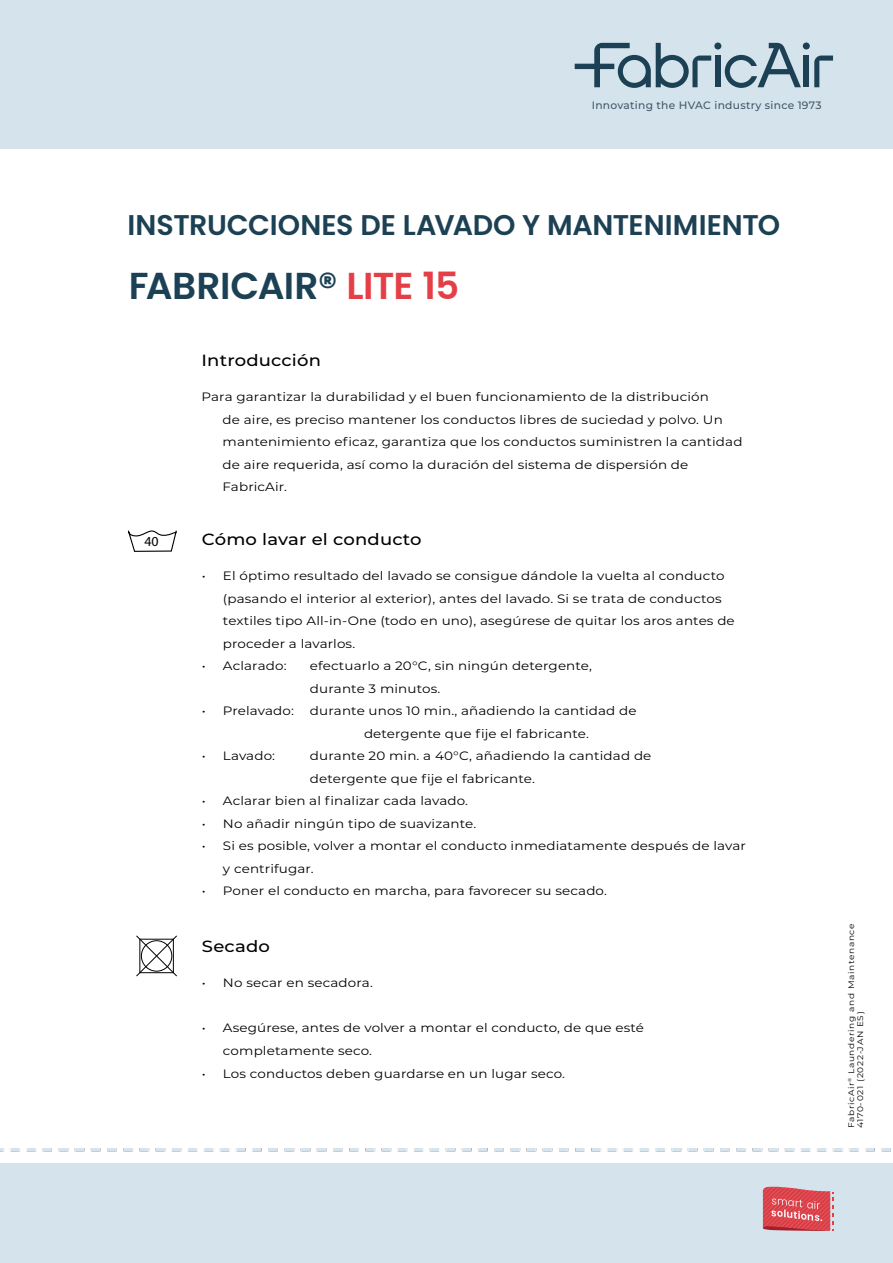
<style>
.page{position:relative;width:893px;height:1263px;background:#fff}
.page>*{position:absolute;margin:0;border:0;box-sizing:border-box;transform-origin:0 0}
.t1{font:600 37.5px "Poppins";letter-spacing:-.015em;color:#1d4154}
.t2{font:600 28.5px "Poppins";letter-spacing:-.005em;color:#1d4154}
.t3{font:500 16.2px "Montserrat";letter-spacing:.01em;color:#000;scale:1.11 1}
.t4{font:13.8px "Myriad";color:#000}
.t5{font:12.15px/22.5px "Montserrat";letter-spacing:.01em;color:#000;scale:1.11 1}
.t6{font:500 10.65px "Montserrat";letter-spacing:.025em;color:#45586a}
.t7{font:8.1px/9px "Montserrat";letter-spacing:.075em;color:#000;scale:1.11 1}
.s1{color:#e63e47}
</style>
<div class="page">
<div style="left:0;top:0;width:893px;height:149px;background:#d5e4ec"></div>
<svg style="left:575px;top:43px;width:258px;height:45px"></svg>
<img style="left:0;top:1148px;width:891px;height:4px">
<div style="left:0;top:1163px;width:893px;height:100px;background:#d5e4ec"></div>
<svg style="left:763px;top:1187px;width:70px;height:44px;background:#db5d65"></svg>
<svg style="left:128px;top:530px;width:49px;height:22px"></svg>
<svg style="left:136px;top:935px;width:41px;height:42px"></svg>
<p class="t6" style="left:592px;top:97px;width:231px">Innovating the HVAC industry since 1973</p>
<h2 class="t2" style="left:128px;top:209px;width:654px">INSTRUCCIONES DE LAVADO Y MANTENIMIENTO</h2>
<h1 class="t1" style="left:129px;top:264px;width:332px">FABRICAIR® <span class="s1">LITE 15</span></h1>
<h3 class="t3" style="left:202px;top:349px;width:109px">Introducción</h3>
<p class="t5" style="left:223px;top:385px;width:470px;text-indent:-21px">Para garantizar la durabilidad y el buen funcionamiento de la distribución<br>de aire, es preciso mantener los conductos libres de suciedad y polvo. Un mantenimiento eficaz, garantiza que los conductos suministren la cantidad de aire requerida, así como la duración del sistema de dispersión de FabricAir.</p>
<p class="t4" style="left:144px;top:534px;width:16px">40</p>
<h3 class="t3" style="left:202px;top:528px;width:199px">Cómo lavar el conducto</h3>
<p class="t5" style="left:223px;top:564px;width:463px;text-indent:-21px">• El óptimo resultado del lavado se consigue dándole la vuelta al conducto (pasando el interior al exterior), antes del lavado. Si se trata de conductos textiles tipo All-in-One (todo en uno), asegúrese de quitar los aros antes de proceder a lavarlos.</p>
<p class="t5" style="left:202px;top:654px;width:78px">• Aclarado:</p>
<p class="t5" style="left:310px;top:654px;width:256px">efectuarlo a 20°C, sin ningún detergente, durante 3 minutos.</p>
<p class="t5" style="left:202px;top:699px;width:84px">• Prelavado:</p>
<p class="t5" style="left:310px;top:699px;width:296px;text-align:center">durante unos 10 min., añadiendo la cantidad de detergente que fije el fabricante.</p>
<p class="t5" style="left:202px;top:744px;width:67px">• Lavado:</p>
<p class="t5" style="left:310px;top:744px;width:309px">durante 20 min. a 40°C, añadiendo la cantidad de detergente que fije el fabricante.</p>
<p class="t5" style="left:202px;top:789px;width:241px">• Aclarar bien al finalizar cada lavado.</p>
<p class="t5" style="left:202px;top:812px;width:249px">• No añadir ningún tipo de suavizante.</p>
<p class="t5" style="left:223px;top:834px;width:473px;text-indent:-21px">• Si es posible, volver a montar el conducto inmediatamente después de lavar y centrifugar.</p>
<p class="t5" style="left:202px;top:879px;width:366px">• Poner el conducto en marcha, para favorecer su secado.</p>
<h3 class="t3" style="left:202px;top:935px;width:63px">Secado</h3>
<p class="t5" style="left:202px;top:971px;width:155px">• No secar en secadora.</p>
<p class="t5" style="left:223px;top:1016px;width:381px;text-indent:-21px">• Asegúrese, antes de volver a montar el conducto, de que esté completamente seco.</p>
<p class="t5" style="left:202px;top:1061px;width:329px">• Los conductos deben guardarse en un lugar seco.</p>
<p class="t7" style="left:846px;top:1128px;width:186px;rotate:-90deg">FabricAir<sup>®</sup> Laundering and Maintenance<br>4170-021 (2022-JAN ES)</p>
</div>
